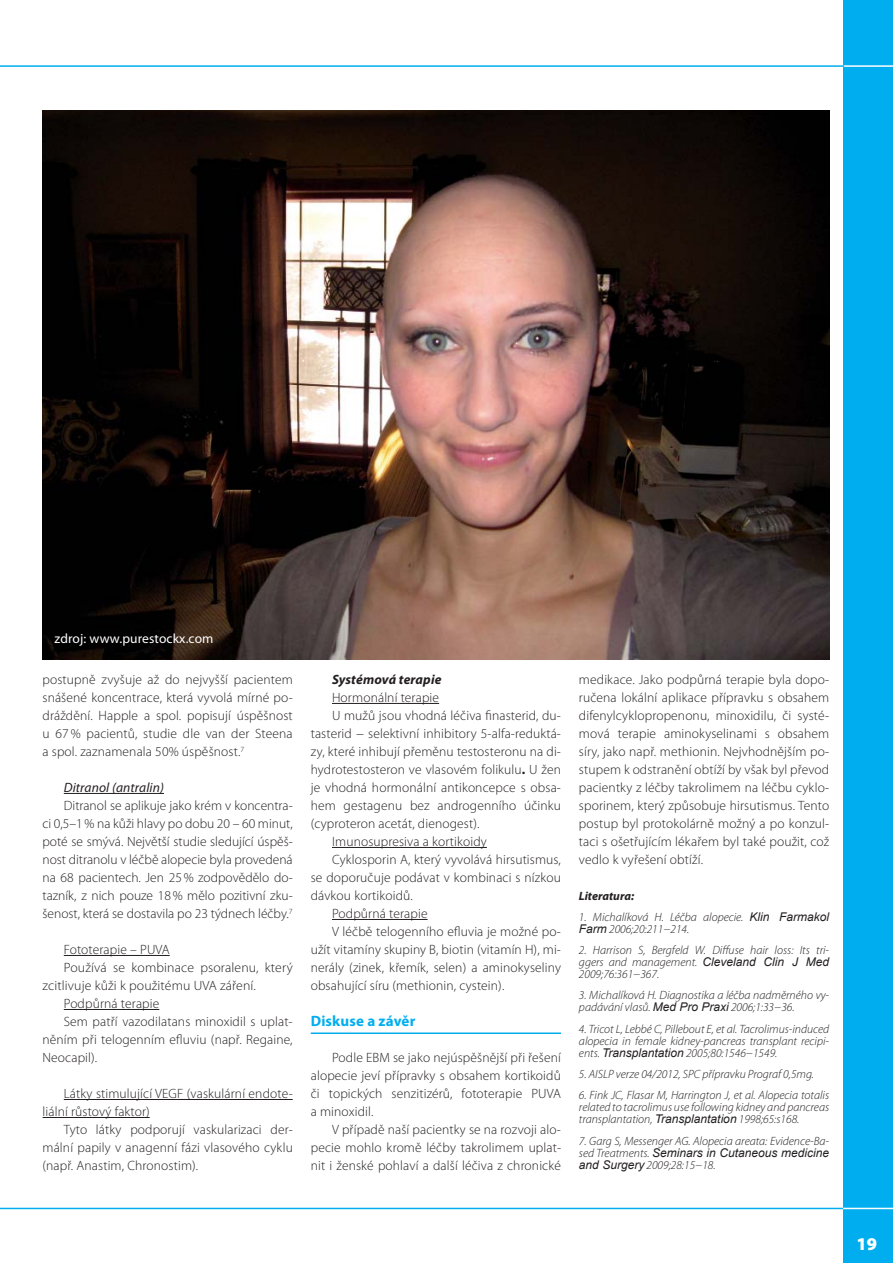
<style>
.page{position:relative;width:893px;height:1263px;background:#fff}
.page>*{position:absolute;margin:0;border:0;box-sizing:border-box;transform-origin:0 0}
.t1{font:900 18px "Myriad Pro";color:#fff}
.t2{font:700 15px "Myriad Pro";letter-spacing:.01em;color:#00aeef}
.t3{font:300 13.5px/18px "Myriad Pro";letter-spacing:.01em;color:#231f20;text-align:justify}
.t4{font:13.5px "Myriad Pro";letter-spacing:.01em;color:#fff}
.t5{font:italic 13.5px "Myriad Pro";letter-spacing:.01em;color:#231f20}
.t6{font:italic 700 13.5px "Myriad Pro";letter-spacing:.01em;color:#231f20}
.t7{font:italic 300 12px/12px "Myriad Pro";color:#231f20;text-align:justify}
.t8{font:italic 12px "Arial";color:#231f20}
.t9{font:italic 700 12px "Myriad Pro";color:#231f20}
.s1{font-weight:700}
.s2{font-family:"Arial";font-weight:400}
.s3{font-family:"Myriad Pro";font-weight:300}
</style>
<div class="page">
<div style="left:844px;top:0;width:49px;height:1263px;background:#00aeef"></div>
<hr style="left:0;top:65px;width:893px;height:2px;background:#fff">
<hr style="left:0;top:65px;width:844px;height:2px;background:#00aeef">
<hr style="left:64px;top:793px;width:100px;height:1px;background:#231f20">
<hr style="left:64px;top:955px;width:106px;height:1px;background:#231f20">
<hr style="left:64px;top:1009px;width:95px;height:1px;background:#231f20">
<hr style="left:64px;top:1099px;width:229px;height:1px;background:#231f20">
<hr style="left:43px;top:1117px;width:107px;height:1px;background:#231f20">
<hr style="left:332px;top:703px;width:107px;height:1px;background:#231f20">
<hr style="left:332px;top:847px;width:155px;height:1px;background:#231f20">
<hr style="left:332px;top:919px;width:96px;height:1px;background:#231f20">
<hr style="left:311px;top:1032px;width:250px;height:2px;background:#00aeef">
<hr style="left:0;top:1208px;width:893px;height:1px;background:#fff">
<hr style="left:0;top:1208px;width:843px;height:1px;background:#00aeef">
<img style="left:43px;top:111px;width:786px;height:548px">
<p class="t4" style="left:55px;top:634px;width:160px">zdroj: www.purestockx.com</p>
<p class="t3" style="left:43px;top:672px;width:252px">postupně zvyšuje až do nejvyšší pacientem snášené koncentrace, která vyvolá mírné po&shy;dráždění. Happle a spol. popisují úspěšnost u 67 % pacientů, studie dle van der Steena a spol. zaznamenala 50% úspěšnost.<sup>7</sup></p>
<p class="t5" style="left:64px;top:782px;width:102px">Ditranol (antralin)</p>
<p class="t3" style="left:43px;top:798px;width:252px;text-indent:21px">Ditranol se aplikuje jako krém v koncentra&shy;ci 0,5–1 % na kůži hlavy po dobu 20 – 60 minut, poté se smývá. Největší studie sledující úspěš&shy;nost ditranolu v léčbě alopecie byla provedená na 68 pacientech. Jen 25 % zodpovědělo do&shy;tazník, z nich pouze 18 % mělo pozitivní zku&shy;šenost, která se dostavila po 23 týdnech léčby.<sup>7</sup></p>
<p class="t3" style="left:64px;top:942px;width:107px">Fototerapie – PUVA</p>
<p class="t3" style="left:64px;top:960px;width:230px">Používá se kombinace psoralenu, který</p>
<p class="t3" style="left:43px;top:978px;width:215px">zcitlivuje kůži k použitému UVA záření.</p>
<p class="t3" style="left:64px;top:996px;width:97px">Podpůrná terapie</p>
<p class="t3" style="left:64px;top:1014px;width:230px">Sem patří vazodilatans minoxidil s uplat-</p>
<p class="t3" style="left:43px;top:1032px;width:252px">něním při telogenním efluviu (např. Regaine,</p>
<p class="t3" style="left:43px;top:1050px;width:56px">Neocapil).</p>
<p class="t3" style="left:43px;top:1086px;width:252px;text-indent:21px">Látky stimulující VEGF (vaskulární endote&shy;liální růstový faktor)</p>
<p class="t3" style="left:43px;top:1122px;width:252px;text-indent:21px">Tyto látky podporují vaskularizaci der&shy;mální papily v anagenní fázi vlasového cyklu (např. Anastim, Chronostim).</p>
<p class="t6" style="left:332px;top:674px;width:111px">Systémová terapie</p>
<p class="t3" style="left:332px;top:690px;width:109px">Hormonální terapie</p>
<p class="t3" style="left:332px;top:708px;width:230px">U mužů jsou vhodná léčiva finasterid, du-</p>
<p class="t3" style="left:311px;top:726px;width:252px">tasterid − selektivní inhibitory 5-alfa-reduktá-</p>
<p class="t3" style="left:311px;top:744px;width:252px">zy, které inhibují přeměnu testosteronu na di-</p>
<p class="t3" style="left:311px;top:762px;width:252px">hydrotestosteron ve vlasovém folikulu<span class="s1">.</span> U žen</p>
<p class="t3" style="left:311px;top:780px;width:252px">je vhodná hormonální antikoncepce s obsa-</p>
<p class="t3" style="left:311px;top:798px;width:252px">hem gestagenu bez androgenního účinku</p>
<p class="t3" style="left:311px;top:816px;width:170px">(cyproteron acetát, dienogest).</p>
<p class="t3" style="left:332px;top:834px;width:156px">Imunosupresiva a kortikoidy</p>
<p class="t3" style="left:332px;top:852px;width:230px">Cyklosporin A, který vyvolává hirsutismus,</p>
<p class="t3" style="left:311px;top:870px;width:252px">se doporučuje podávat v kombinaci s nízkou</p>
<p class="t3" style="left:311px;top:888px;width:103px">dávkou kortikoidů.</p>
<p class="t3" style="left:332px;top:906px;width:97px">Podpůrná terapie</p>
<p class="t3" style="left:332px;top:924px;width:230px">V léčbě telogenního efluvia je možné po-</p>
<p class="t3" style="left:311px;top:942px;width:252px">užít vitamíny skupiny B, biotin (vitamín H), mi-</p>
<p class="t3" style="left:311px;top:960px;width:252px">nerály (zinek, křemík, selen) a aminokyseliny</p>
<p class="t3" style="left:311px;top:978px;width:195px">obsahující síru (methionin, cystein).</p>
<p class="t2" style="left:311px;top:1015px;width:106px">Diskuse a závěr</p>
<p class="t3" style="left:311px;top:1050px;width:252px;text-indent:21px">Podle EBM se jako nejúspěšnější při řešení alopecie jeví přípravky s obsahem kortikoidů či topických senzitizérů, fototerapie PUVA a minoxidil.</p>
<p class="t3" style="left:311px;top:1122px;width:252px;text-indent:21px">V případě naší pacientky se na rozvoji alo&shy;pecie mohlo kromě léčby takrolimem uplat&shy;nit i ženské pohlaví a další léčiva z chronické</p>
<p class="t3" style="left:579px;top:672px;width:252px">medikace. Jako podpůrná terapie byla dopo&shy;ručena lokální aplikace přípravku s obsahem difenylcyklopropenonu, minoxidilu, či systé&shy;mová terapie aminokyselinami s obsahem síry, jako např. methionin. Nejvhodnějším po&shy;stupem k odstranění obtíží by však byl převod pacientky z léčby takrolimem na léčbu cyklo&shy;sporinem, který způsobuje hirsutismus. Tento postup byl protokolárně možný a po konzul&shy;taci s ošetřujícím lékařem byl také použit, což vedlo k vyřešení obtíží.</p>
<p class="t9" style="left:579px;top:891px;width:57px">Literatura:</p>
<p class="t7" style="left:579px;top:912px;width:252px">1. Michalíková H. Léčba alopecie. <span class="s2">Klin Farmakol<br>Farm</span> 2006;20:211−214.</p>
<p class="t7" style="left:579px;top:945px;width:252px">2. Harrison S, Bergfeld W. Diffuse hair loss: Its tri&shy;ggers and management. <span class="s2">Cleveland Clin J Med </span>2009;76:361−367.</p>
<p class="t7" style="left:579px;top:990px;width:252px">3. Michalíková H. Diagnostika a léčba nadměrného vy&shy;padávání vlasů. <span class="s2">Med Pro Praxi</span> 2006;1:33−36.</p>
<p class="t7" style="left:579px;top:1024px;width:252px">4. Tricot L, Lebbé C, Pillebout E, et al. Tacrolimus-induced alopecia in female kidney-pancreas transplant recipi&shy;ents. <span class="s2">Transplantation</span> 2005;80:1546−1549.</p>
<p class="t7" style="left:579px;top:1069px;width:237px">5. AISLP verze 04/2012, SPC přípravku Prograf 0,5mg.</p>
<p class="t7" style="left:579px;top:1090px;width:252px">6. Fink JC, Flasar M, Harrington J, et al. Alopecia totalis related to tacrolimus use following kidney and pancreas transplantation, <span class="s2">Transplantation</span> 1998;65:s168.</p>
<p class="t7" style="left:579px;top:1136px;width:252px">7. Garg S, Messenger AG. Alopecia areata: Evidence-Ba-</p>
<p class="t8" style="left:579px;top:1146px;width:252px"><span class="s3">sed Treatments.</span> Seminars in Cutaneous medicine</p>
<p class="t7" style="left:579px;top:1160px;width:138px"><span class="s2">and Surgery</span> 2009;28:15−18.</p>
<h1 class="t1" style="left:857px;top:1237px;width:22px">19</h1>
</div>
